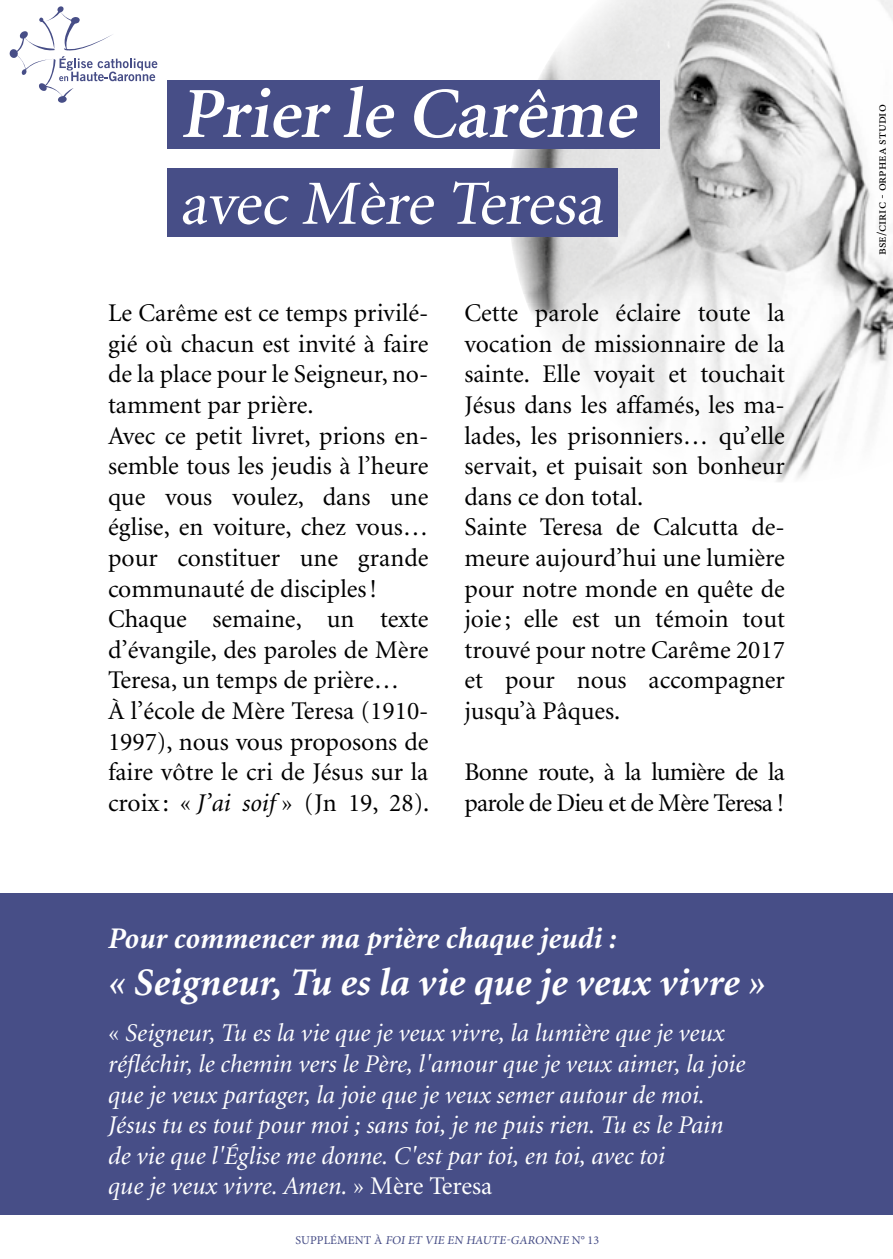
<style>
.page{position:relative;width:893px;height:1259px;background:#fff}
.page>*{position:absolute;margin:0;border:0;box-sizing:border-box;transform-origin:0 0}
.t1{font:600 72px "Minion";color:#fff}
.t2{font:63px "Minion";color:#fff}
.t3{font:italic 700 39px "Minion";color:#fff}
.t4{font:italic 700 30px "Minion";color:#fff}
.t5{font:25.5px/30.6px "Minion";color:#000}
.t6{font:italic 25.5px/30.6px "Minion";color:#fff}
.t7{font:25.5px/30.6px "Minion";letter-spacing:-.03em;color:#000}
.t8{font:13.5px "Minion Pro";color:#000}
.t9{font:12px "Minion Pro";color:#474e87}
.s1{font-style:italic}
.s2{font-style:normal}
</style>
<div class="page">
<img style="left:509px;top:0;width:384px;height:482px">
<div style="left:0;top:893px;width:893px;height:321px;background:#474e87"></div>
<div style="left:167px;top:81px;width:493px;height:68px;background:#474e87"></div>
<div style="left:167px;top:168px;width:451px;height:68px;background:#474e87"></div>
<svg style="left:10px;top:6px;width:147px;height:96px"></svg>
<h1 class="t1" style="left:180px;top:77px;width:468px">Prier le Carême</h1>
<h2 class="t2" style="left:180px;top:173px;width:434px">avec Mère Teresa</h2>
<p class="t5" style="left:108px;top:299px;width:323px">Le Carême est ce temps privilé&shy;gié où chacun est invité à faire de la place pour le Seigneur, no&shy;tamment par prière.<br>Avec ce petit livret, prions en&shy;semble tous les jeudis à l’heure que vous voulez, dans une église, en voiture, chez vous… pour constituer une grande communauté de disciples!<br>Chaque semaine, un texte d’évangile, des paroles de Mère<br>Teresa, un temps de prière…<br>À l’école de Mère Teresa (1910-<br>1997), nous vous proposons de faire vôtre le cri de Jésus sur la croix : « <span class="s1">J’ai soif</span> » (Jn 19, 28).</p>
<p class="t5" style="left:464px;top:299px;width:322px">Cette parole éclaire toute la vocation de missionnaire de la sainte. Elle voyait et touchait<br>Jésus dans les affamés, les ma&shy;lades, les prisonniers… qu’elle servait, et puisait son bonheur dans ce don total.<br>Sainte Teresa de Calcutta de&shy;meure aujourd’hui une lumière pour notre monde en quête de joie ; elle est un témoin tout trouvé pour notre Carême 2017 et pour nous accompagner jusqu’à Pâques.</p>
<p class="t7" style="left:464px;top:758px;width:322px">Bonne route, à la lumière de la parole de Dieu et de Mère Teresa !</p>
<p class="t4" style="left:108px;top:923px;width:510px">Pour commencer ma prière chaque jeudi :</p>
<h3 class="t3" style="left:108px;top:962px;width:659px">« Seigneur, Tu es la vie que je veux vivre »</h3>
<p class="t6" style="left:108px;top:1019px;width:639px"><span class="s2">«</span> Seigneur, Tu es la vie que je veux vivre, la lumière que je veux réfléchir, le chemin vers le Père, l'amour que je veux aimer, la joie que je veux partager, la joie que je veux semer autour de moi.<br>Jésus tu es tout pour moi ; sans toi, je ne puis rien. Tu es le Pain de vie que l'Église me donne. C'est par toi, en toi, avec toi<br>que je veux vivre. Amen. <span class="s2">» Mère Teresa</span></p>
<p class="t9" style="left:295px;top:1232px;width:305px">S U P P L É M E N T À FOI ET VIE EN HAUTE-GARONNE N ° 1 3</p>
<p class="t8" style="left:872px;top:255px;width:152px;rotate:-90deg">bse/ciric - orphea studio</p>
</div>
